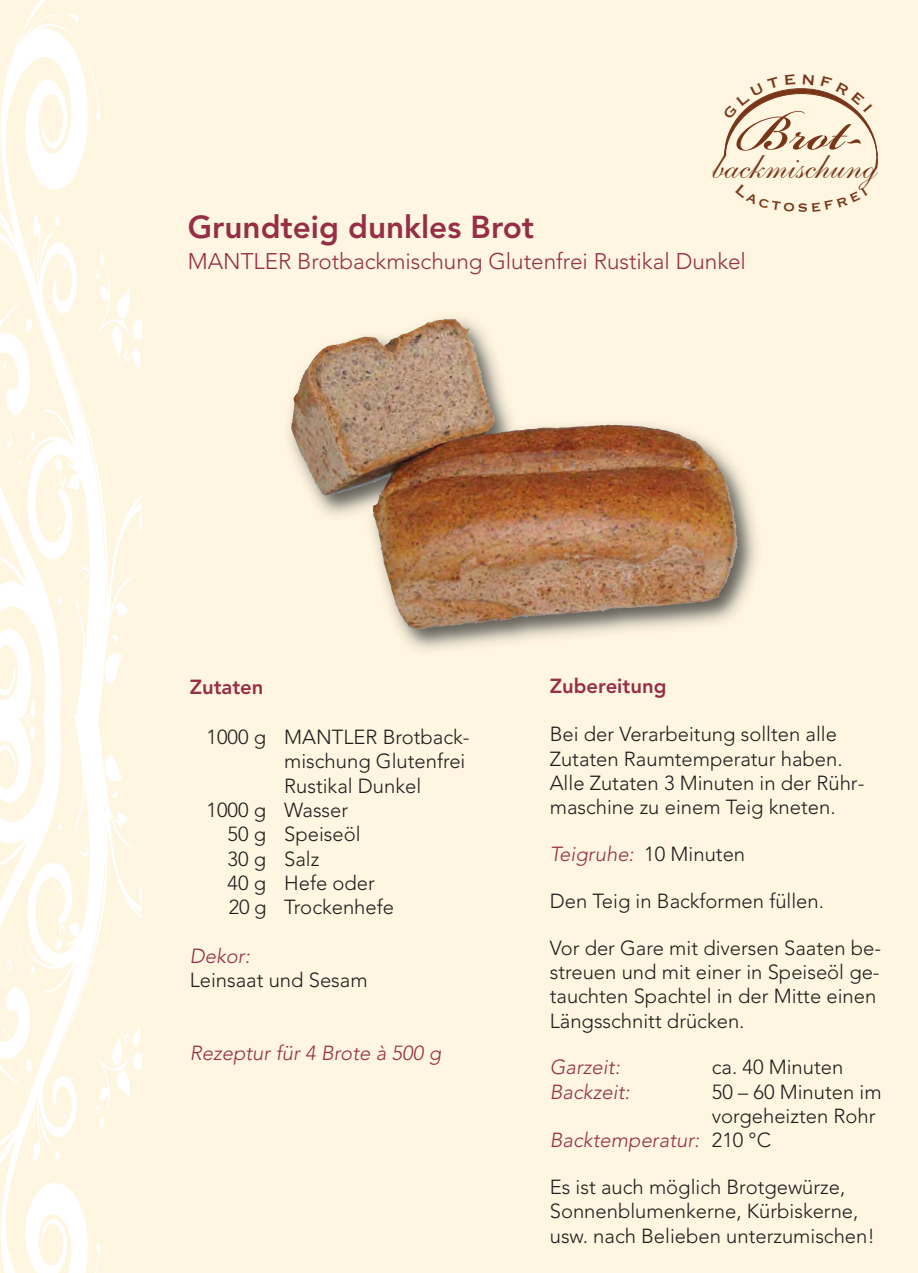
<style>
.page{position:relative;width:918px;height:1273px;background:#fef6e1}
.page>*{position:absolute;margin:0;border:0;box-sizing:border-box;transform-origin:0 0}
.t1{font:79.42px "Bickham Script MM.600.";color:#783518}
.t2{font:38.25px "Shelley Andante Script";color:#783518}
.t3{font:800 31.5px "Avenir";color:#962e46}
.t4{font:300 22.5px "Avenir";color:#962e46}
.t5{font:300 20.25px/24.3px "Avenir";color:#201d1d}
.t6{font:300 20.25px "Avenir";color:#962e46}
.t7{font:800 20.25px "Avenir";color:#962e46}
.s1{color:#201d1d}
</style>
<div class="page">
<img style="left:289px;top:318px;width:468px;height:332px">
<img style="left:468px;top:337px;width:266px;height:180px">
<img style="left:0;top:717px;width:142px;height:556px">
<img style="left:0;top:0;width:141px;height:717px">
<svg style="left:723px;top:88px;width:155px;height:82px"></svg>
<h1 class="t1" style="left:737px;top:89px;width:129px">Brot-</h1>
<h2 class="t2" style="left:712px;top:155px;width:167px">backmischung</h2>
<h3 class="t3" style="left:188px;top:214px;width:348px">Grundteig dunkles Brot</h3>
<p class="t4" style="left:188px;top:252px;width:560px">MANTLER Brotbackmischung Glutenfrei Rustikal Dunkel</p>
<p class="t7" style="left:190px;top:679px;width:75px">Zutaten</p>
<p class="t5" style="left:206px;top:726px;width:265px">1000 g MANTLER Brotback-</p>
<p class="t5" style="left:284px;top:751px;width:183px">mischung Glutenfrei</p>
<p class="t5" style="left:284px;top:775px;width:139px">Rustikal Dunkel</p>
<p class="t5" style="left:206px;top:799px;width:143px">1000 g Wasser</p>
<p class="t5" style="left:228px;top:824px;width:135px">50 g Speiseöl</p>
<p class="t5" style="left:228px;top:848px;width:93px">30 g Salz</p>
<p class="t5" style="left:228px;top:872px;width:149px">40 g Hefe oder</p>
<p class="t5" style="left:229px;top:897px;width:167px">20 g Trockenhefe</p>
<p class="t6" style="left:190px;top:947px;width:65px">Dekor:</p>
<p class="t5" style="left:190px;top:969px;width:179px">Leinsaat und Sesam</p>
<p class="t6" style="left:190px;top:1045px;width:256px">Rezeptur für 4 Brote à 500 g</p>
<p class="t7" style="left:550px;top:677px;width:118px">Zubereitung</p>
<p class="t5" style="left:550px;top:724px;width:316px">Bei der Verarbeitung sollten alle<br>Zutaten Raumtemperatur haben.<br>Alle Zutaten 3 Minuten in der Rühr - maschine zu einem Teig kneten.</p>
<p class="t6" style="left:550px;top:846px;width:197px">Teigruhe: <span class="s1">10 Minuten</span></p>
<p class="t5" style="left:550px;top:890px;width:276px">Den Teig in Backformen füllen.</p>
<p class="t5" style="left:550px;top:937px;width:333px">Vor der Gare mit diversen Saaten be&shy;streuen und mit einer in Speiseöl ge&shy;tauchten Spachtel in der Mitte einen Längsschnitt drücken.</p>
<p class="t6" style="left:550px;top:1059px;width:74px">Garzeit:</p>
<p class="t5" style="left:712px;top:1057px;width:133px">ca. 40 Minuten</p>
<p class="t6" style="left:550px;top:1083px;width:84px">Backzeit:</p>
<p class="t5" style="left:712px;top:1081px;width:171px">50 – 60 Minuten im</p>
<p class="t5" style="left:712px;top:1105px;width:165px">vorgeheizten Rohr</p>
<p class="t6" style="left:550px;top:1132px;width:223px">Backtemperatur: <span class="s1">210 °C</span></p>
<p class="t5" style="left:550px;top:1176px;width:327px">Es ist auch möglich Brotgewürze,<br>Sonnenblumenkerne, Kürbiskerne, usw. nach Belieben unterzumischen!</p>
</div>
